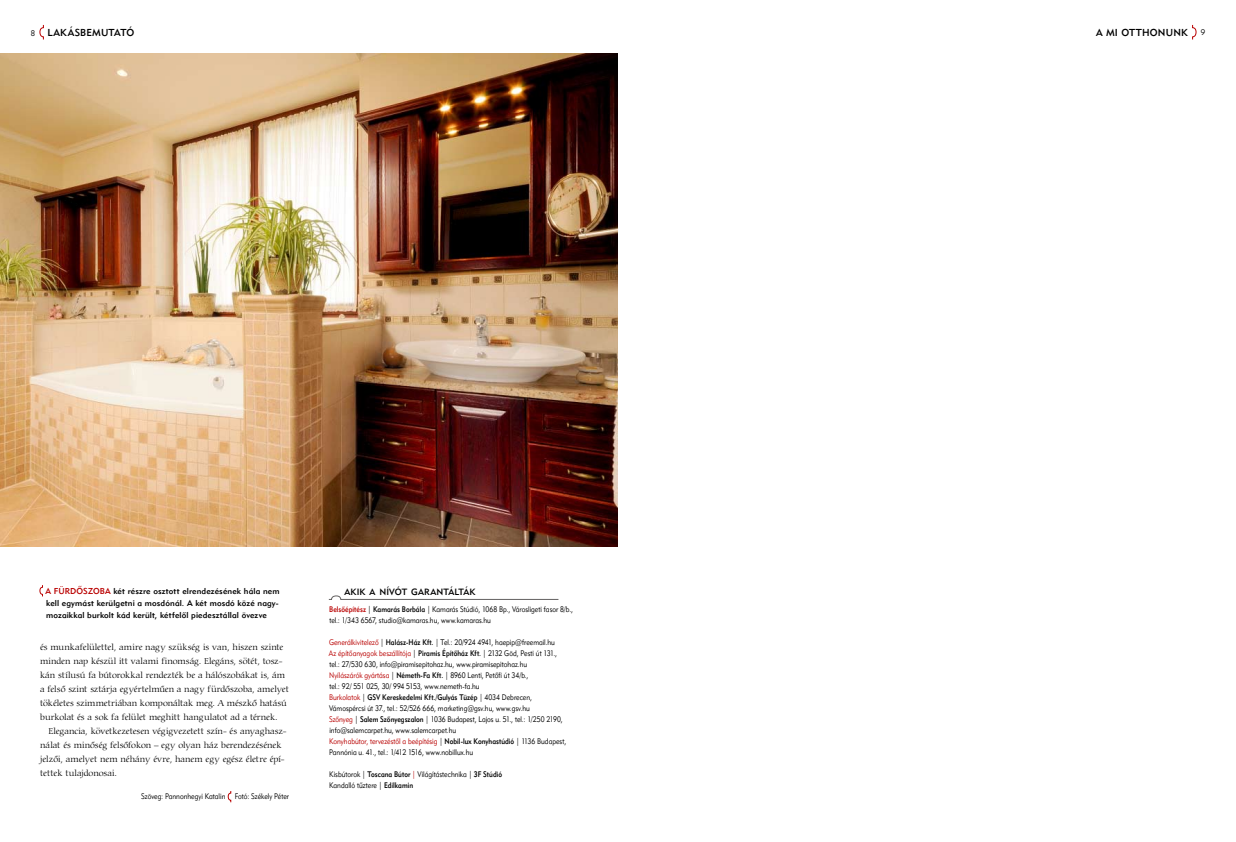
<style>
.page{position:relative;width:1236px;height:842px;background:#fff}
.page>*{position:absolute;margin:0;border:0;box-sizing:border-box;transform-origin:0 0}
.t1{font:10px "Geometric 415 Med HU Medium";letter-spacing:.015em;color:#000}
.t2{font:9px/14px "PFL Carmina Light";letter-spacing:-.005em;color:#000}
.t3{font:9px "Geometric 415 Med HU Medium";letter-spacing:.015em;color:#000}
.t4{font:8.5px/12px "Geometric 415 Med HU Medium";letter-spacing:.005em;color:#000;text-align:justify}
.t5{font:8px/11px "Geometric 415 Lt HU Lite";color:#000;scale:.85 1}
.t6{font:8px "Geometric 415 Med HU Medium";color:#000;scale:.85 1}
.s1{color:#b90000}
.s2{font-family:"Geometric 415 Med HU Medium";color:#b90000}
.s3{font-family:"Geometric 415 Med HU Medium"}
.s4{font-family:"Geometric 415 Lt HU Lite";color:#b90000}
.s5{font-family:"Geometric 415 Lt HU Lite"}
</style>
<div class="page">
<img style="left:0;top:54px;width:618px;height:492px">
<svg style="left:328px;top:595px;width:231px;height:5px"></svg>
<svg style="left:39px;top:585px;width:4px;height:12px"></svg>
<svg style="left:228px;top:791px;width:3px;height:12px"></svg>
<svg style="left:39px;top:24px;width:5px;height:16px"></svg>
<svg style="left:1192px;top:24px;width:5px;height:16px"></svg>
<p class="t1" style="left:47px;top:26px;width:88px">lakásbemutató</p>
<p class="t4" style="left:46px;top:585px;width:236px"><span class="s1">A fürdõszoba</span> két részre osztott elrendezésének hála nem kell egymást kerülgetni a mosdónál. A két mosdó közé nagy&shy;mozaikkal burkolt kád került, kétfelôl piedesztállal övezve</p>
<p class="t2" style="left:40px;top:640px;width:251px">és munkafelülettel, amire nagy szükség is van, hiszen szinte minden nap készül itt valami finomság. Elegáns, sötét, tosz&shy;kán stílusú fa bútorokkal rendezték be a hálószobákat is, ám a felsô szint sztárja egyértelmûen a nagy fürdôszoba, amelyet tökéletes szimmetriában komponáltak meg. A mészkô hatású burkolat és a sok fa felület meghitt hangulatot ad a térnek.</p>
<p class="t2" style="left:40px;top:724px;width:248px;text-indent:8px">Elegancia, következetesen végigvezetett szín- és anyaghasz&shy;nálat és minôség felsôfokon – egy olyan ház berendezésének jelzôi, amelyet nem néhány évre, hanem egy egész életre épí&shy;tettek tulajdonosai.</p>
<p class="t5" style="left:141px;top:791px;width:175px">Szöveg: Pannonhegyi Katalin Fotó: Székely Péter</p>
<p class="t3" style="left:344px;top:587px;width:133px">akik a nívót garantálták</p>
<p class="t5" style="left:329px;top:603px;width:288px"><span class="s2">Belsõépítész</span> | <span class="s3">Kamarás Borbála</span> | Kamarás Stúdió, 1068 Bp., Városligeti fasor 8/b., tel.: 1/343 6567, studio@kamaras.hu, www.kamaras.hu</p>
<p class="t5" style="left:329px;top:636px;width:270px"><span class="s1">Generálkivitelezõ</span> | <span class="s3">Halász-Ház Kft.</span> | Tel.: 20/924 4941, haepip@freemail.hu <span class="s1">Az építõanyagok beszállítója</span> | <span class="s3">Piramis Építõház Kft.</span> | 2132 Göd, Pesti út 131., tel.: 27/530 630, info@piramisepitohaz.hu, www.piramisepitohaz.hu <span class="s1">Nyílászárók gyártása</span> | <span class="s3">N émeth-Fa Kft.</span> | 8960 Lenti, Petõfi út 34/b.,<br>tel.: 92/ 551 025, 30/ 994 5153, www.nemeth-fa.hu</p>
<p class="t6" style="left:329px;top:692px;width:240px"><span class="s4">Burkolatok</span> <span class="s5">|</span> GSV Kereskedelmi Kft./Gulyás Tüzép <span class="s5">| 4034 Debrecen,</span></p>
<p class="t5" style="left:329px;top:702px;width:281px">Vámospércsi út 37., tel.: 52/526 666, marketing@gsv.hu, www.gsv.hu<br><span class="s1">Szõnyeg</span> | <span class="s3">Salem Szõnyegszalon</span> | 1036 Budapest, Lajos u. 51., tel.: 1/250 2190, info@salemcarpet.hu, www.salemcarpet.hu<br><span class="s1">Konyhabútor, tervezéstõl a beépítésig</span> | <span class="s3">N obil-lux Konyhastúdió</span> | 1136 Budapest, Pannónia u. 41., tel.: 1/412 1516, www.nobillux.hu</p>
<p class="t5" style="left:329px;top:768px;width:205px">Kisbútorok | <span class="s3">Toscana Bútor</span> <span class="s1">|</span> Világítástechnika | <span class="s3">3F Stúdió<br></span>Kandalló tûztere | <span class="s3">Edilkamin</span></p>
<p class="t1" style="left:1096px;top:26px;width:93px">a mi otthonunk</p>
</div>
